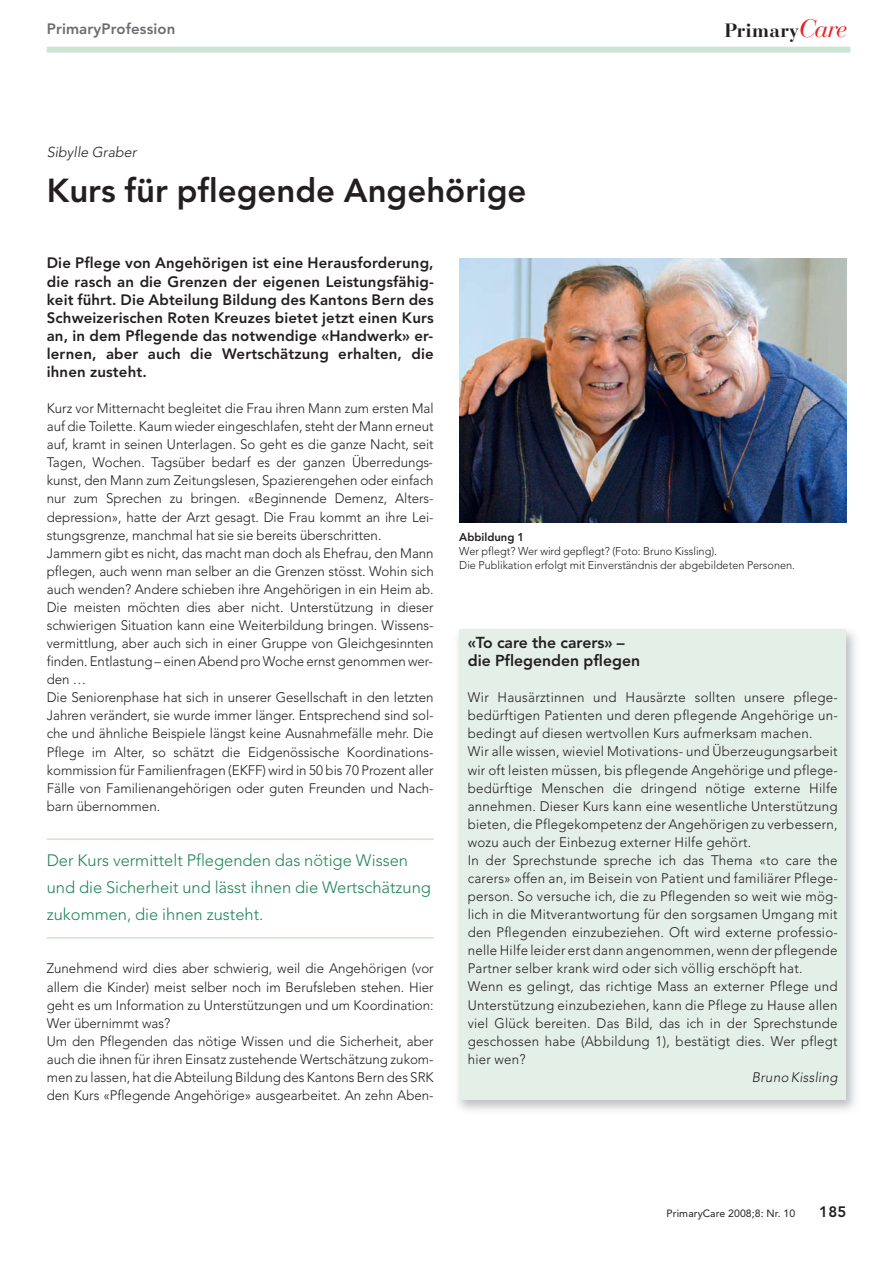
<style>
.page{position:relative;width:893px;height:1263px;background:#fff}
.page>*{position:absolute;margin:0;border:0;box-sizing:border-box;transform-origin:0 0}
.t1{font:800 33px "Avenir";color:#231f20}
.t2{font:700 19.2px "Bauer Bodoni";letter-spacing:.01em;color:#231f20}
.t3{font:300 16.5px/27.2px "Avenir";color:#208558}
.t4{font:800 15.75px/18px "Avenir";color:#231f20}
.t5{font:800 15px/18px "Avenir";letter-spacing:.01em;color:#231f20;text-align:justify}
.t6{font:800 15px "Avenir";letter-spacing:.01em;color:#6c6d70}
.t7{font:300 14.25px "Avenir";color:#231f20}
.t8{font:300 13.65px/18.1px "Avenir";color:#231f20}
.t9{font:300 13.65px "Avenir";letter-spacing:.02em;color:#231f20}
.t10{font:300 11.25px/14.2px "Avenir";color:#231f20}
.t11{font:800 11.25px "Avenir";color:#231f20}
.t12{font:10.5px "Avenir";letter-spacing:.01em;color:#231f20}
.s1{font-weight:400;font-style:italic;font-size:25.2px;color:#ee1d23}
</style>
<div class="page">
<div style="left:47px;top:47px;width:803px;height:6px;background:#cbe6d3"></div>
<img style="left:459px;top:258px;width:387px;height:265px">
<hr style="left:47px;top:838px;width:387px;height:2px;background:#cbe6d3">
<hr style="left:47px;top:937px;width:387px;height:1px;background:#cbe6d3">
<div style="left:459px;top:629px;width:387px;height:471px;background:#e4efe8"></div>
<p class="t6" style="left:47px;top:23px;width:130px">PrimaryProfession</p>
<h2 class="t2" style="left:725px;top:19px;width:124px">Primary<span class="s1">Care</span></h2>
<p class="t7" style="left:47px;top:147px;width:93px">Sibylle Graber</p>
<h1 class="t1" style="left:47px;top:177px;width:481px">Kurs für pflegende Angehörige</h1>
<p class="t5" style="left:47px;top:256px;width:389px">Die Pflege von Angehörigen ist eine Herausforderung, die rasch an die Grenzen der eigenen Leistungsfähig&shy;keit führt. Die Abteilung Bildung des Kantons Bern des Schweizerischen Roten Kreuzes bietet jetzt einen Kurs an, in dem Pflegende das notwendige «Handwerk» er&shy;lernen, aber auch die Wertschätzung erhalten, die ihnen zusteht.</p>
<p class="t8" style="left:47px;top:400px;width:388px">Kurz vor Mitternacht begleitet die Frau ihren Mann zum ersten Mal auf die Toilette. Kaum wieder eingeschlafen, steht der Mann erneut auf, kramt in seinen Unterlagen. So geht es die ganze Nacht, seit Tagen, Wochen. Tagsüber bedarf es der ganzen Überredungs&shy;kunst, den Mann zum Zeitungslesen, Spazierengehen oder einfach nur zum Sprechen zu bringen. «Beginnende Demenz, Alters - depression», hatte der Arzt gesagt. Die Frau kommt an ihre Lei&shy;stungsgrenze, manchmal hat sie sie bereits überschritten.<br>Jammern gibt es nicht, das macht man doch als Ehefrau, den Mann pflegen, auch wenn man selber an die Grenzen stösst. Wohin sich auch wenden? Andere schieben ihre Angehörigen in ein Heim ab.<br>Die meisten möchten dies aber nicht. Unterstützung in dieser schwierigen Situation kann eine Weiterbildung bringen. Wissens&shy;vermittlung, aber auch sich in einer Gruppe von Gleichgesinnten finden. Entlastung – einen Abend pro Woche ernst genommen wer&shy;den …<br>Die Seniorenphase hat sich in unserer Gesellschaft in den letzten Jahren verändert, sie wurde immer länger. Entsprechend sind sol&shy;che und ähnliche Beispiele längst keine Ausnahmefälle mehr. Die Pflege im Alter, so schätzt die Eidgenössische Koordinations - kommission für Familienfragen (EKFF) wird in 50 bis 70 Prozent aller Fälle von Familienangehörigen oder guten Freunden und Nach&shy;barn übernommen.</p>
<p class="t3" style="left:47px;top:848px;width:386px">Der Kurs vermittelt Pflegenden das nötige Wissen und die Sicherheit und lässt ihnen die Wertschätzung zukommen, die ihnen zusteht.</p>
<p class="t8" style="left:47px;top:961px;width:388px">Zunehmend wird dies aber schwierig, weil die Angehörigen (vor allem die Kinder) meist selber noch im Berufsleben stehen. Hier geht es um Information zu Unterstützungen und um Koordination:<br>Wer übernimmt was?<br>Um den Pflegenden das nötige Wissen und die Sicherheit, aber auch die ihnen für ihren Einsatz zustehende Wertschätzung zukom&shy;men zu lassen, hat die Abteilung Bildung des Kantons Bern des SRK den Kurs «Pflegende Angehörige» ausgearbeitet. An zehn Aben-</p>
<p class="t11" style="left:459px;top:532px;width:66px">Abbildung 1</p>
<p class="t10" style="left:459px;top:545px;width:337px">Wer pflegt? Wer wird gepflegt? (Foto: Bruno Kissling).<br>Die Publikation erfolgt mit Einverständnis der abgebildeten Personen.</p>
<p class="t4" style="left:468px;top:635px;width:174px">«To care the carers» – die Pflegenden pflegen</p>
<p class="t9" style="left:468px;top:692px;width:372px">Wir Hausärztinnen und Hausärzte sollten unsere pflege -</p>
<p class="t9" style="left:468px;top:710px;width:372px">bedürftigen Patienten und deren pflegende Angehörige un-</p>
<p class="t9" style="left:468px;top:728px;width:346px">bedingt auf diesen wertvollen Kurs aufmerksam machen.</p>
<p class="t9" style="left:468px;top:746px;width:371px">Wir alle wissen, wieviel Motivations- und Überzeugungsarbeit</p>
<p class="t9" style="left:468px;top:764px;width:372px">wir oft leisten müssen, bis pflegende Angehörige und pflege-</p>
<p class="t9" style="left:468px;top:782px;width:371px">bedürftige Menschen die dringend nötige externe Hilfe</p>
<p class="t9" style="left:468px;top:800px;width:371px">annehmen. Dieser Kurs kann eine wesentliche Unterstützung</p>
<p class="t9" style="left:468px;top:818px;width:371px">bieten, die Pflegekompetenz der Angehörigen zu verbessern,</p>
<p class="t9" style="left:468px;top:836px;width:285px">wozu auch der Einbezug externer Hilfe gehört.</p>
<p class="t9" style="left:468px;top:855px;width:371px">In der Sprechstunde spreche ich das Thema «to care the</p>
<p class="t9" style="left:468px;top:873px;width:372px">carers» offen an, im Beisein von Patient und familiärer Pflege-</p>
<p class="t9" style="left:468px;top:891px;width:372px">person. So versuche ich, die zu Pflegenden so weit wie mög-</p>
<p class="t9" style="left:468px;top:909px;width:371px">lich in die Mitverantwortung für den sorgsamen Umgang mit</p>
<p class="t9" style="left:468px;top:927px;width:372px">den Pflegenden einzubeziehen. Oft wird externe professio-</p>
<p class="t9" style="left:468px;top:945px;width:371px">nelle Hilfe leider erst dann angenommen, wenn der pflegende</p>
<p class="t9" style="left:468px;top:963px;width:336px">Partner selber krank wird oder sich völlig erschöpft hat.</p>
<p class="t9" style="left:468px;top:981px;width:371px">Wenn es gelingt, das richtige Mass an externer Pflege und</p>
<p class="t9" style="left:468px;top:999px;width:371px">Unterstützung einzubeziehen, kann die Pflege zu Hause allen</p>
<p class="t9" style="left:468px;top:1017px;width:371px">viel Glück bereiten. Das Bild, das ich in der Sprechstunde</p>
<p class="t9" style="left:468px;top:1035px;width:371px">geschossen habe (Abbildung 1), bestätigt dies. Wer pflegt</p>
<p class="t8" style="left:468px;top:1051px;width:59px">hier wen?</p>
<p class="t8" style="left:752px;top:1069px;width:89px">Bruno Kissling</p>
<p class="t12" style="left:667px;top:1209px;width:130px">PrimaryCare 2008;8: Nr. 10</p>
<p class="t5" style="left:819px;top:1204px;width:28px">185</p>
</div>
